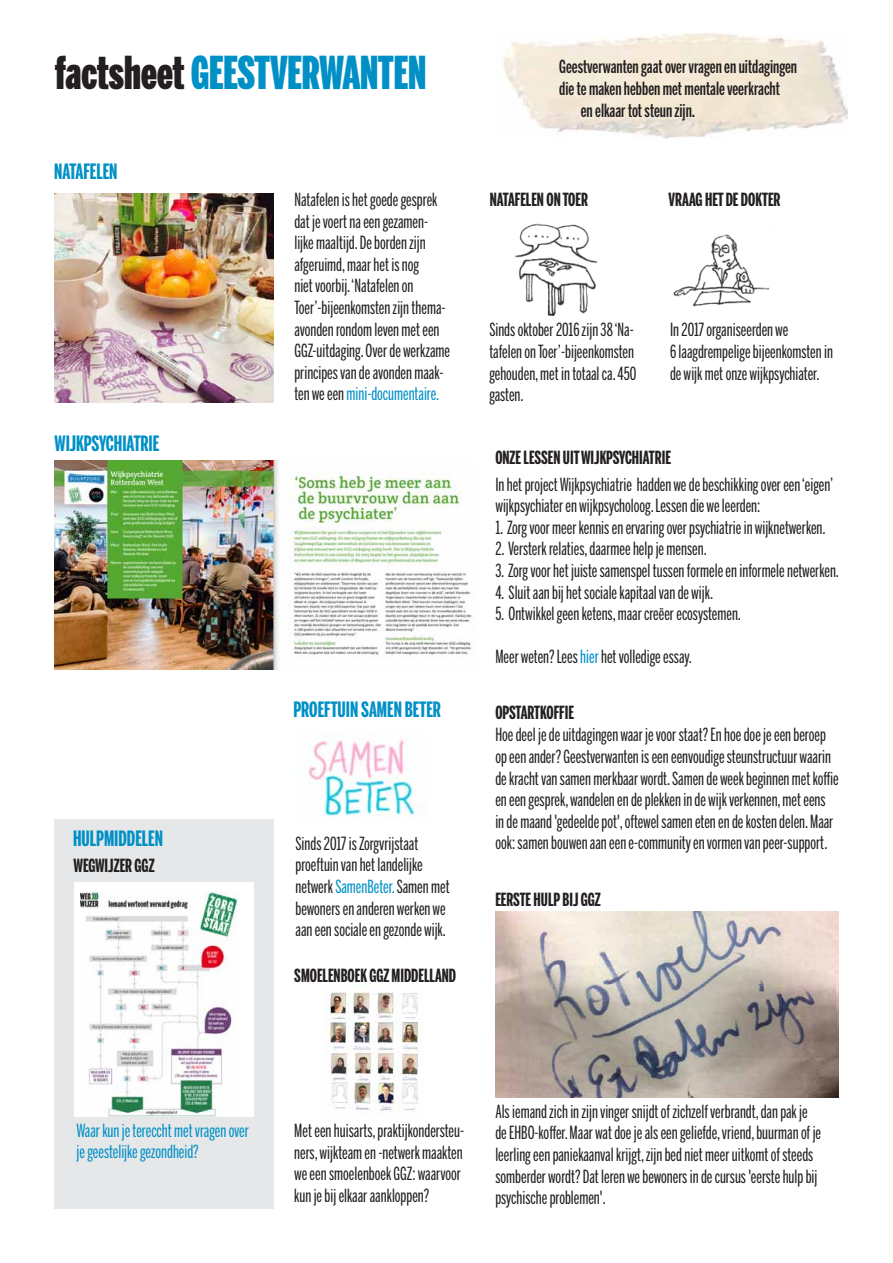
<style>
.page{position:relative;width:893px;height:1263px;background:#fff}
.page>*{position:absolute;margin:0;border:0;box-sizing:border-box;transform-origin:0 0}
.t1{font:900 45px "Benton Sans Extra Comp";color:#0090c6}
.t2{font:700 21px "Benton Sans Extra Comp";color:#0090c6}
.t3{font:18px/21.6px "Benton Sans Extra Comp";color:#231f20}
.t4{font:700 18px "Benton Sans Extra Comp";color:#231f20}
.t5{font:500 18px "Benton Sans Extra Comp";color:#231f20}
.t6{font:18px/21.6px "Benton Sans Extra Comp";color:#0090c6}
.s1{color:#231f20}
.s2{color:#0090c6}
</style>
<div class="page">
<img style="left:503px;top:33px;width:344px;height:105px">
<div style="left:54px;top:819px;width:220px;height:390px;background:#e6e7e8"></div>
<img style="left:327px;top:984px;width:92px;height:128px">
<div style="left:74px;top:882px;width:179px;height:235px;background:#fff"></div>
<img style="left:81px;top:891px;width:157px;height:226px">
<img style="left:514px;top:223px;width:84px;height:93px">
<img style="left:673px;top:234px;width:96px;height:73px">
<img style="left:55px;top:461px;width:418px;height:208px">
<img style="left:54px;top:194px;width:220px;height:208px">
<img style="left:495px;top:912px;width:344px;height:185px">
<img style="left:296px;top:739px;width:129px;height:78px">
<h1 class="t1" style="left:55px;top:47px;width:372px"><span class="s1">factsheet</span> GEESTVERWANTEN</h1>
<p class="t2" style="left:54px;top:159px;width:65px">NATAFELEN</p>
<p class="t2" style="left:55px;top:431px;width:106px">WIJKPSYCHIATRIE</p>
<p class="t2" style="left:73px;top:826px;width:91px">HULPMIDDELEN</p>
<p class="t4" style="left:74px;top:855px;width:83px">WEGWIJZER GGZ</p>
<p class="t3" style="left:294px;top:189px;width:157px">Natafelen is het goede gesprek dat je voert na een gezamen&shy;lijke maaltijd. De borden zijn afgeruimd, maar het is nog<br>niet voorbij. ‘Natafelen on<br>Toer’-bijeenkomsten zijn thema&shy;avonden rondom leven met een<br>GGZ-uitdaging. Over de werkzame principes van de avonden maak&shy;ten we een <span class="s2">mini-documentaire.</span></p>
<p class="t2" style="left:293px;top:697px;width:149px">PROEFTUIN SAMEN BETER</p>
<p class="t3" style="left:296px;top:833px;width:156px">Sinds 2017 is Zorgvrijstaat proeftuin van het landelijke netwerk <span class="s2">SamenBeter.</span> Samen met bewoners en anderen werken we aan een sociale en gezonde wijk.</p>
<p class="t4" style="left:294px;top:965px;width:163px">SMOELENBOEK GGZ MIDDELLAND</p>
<p class="t5" style="left:559px;top:56px;width:239px">Geestverwanten gaat over vragen en uitdagingen</p>
<p class="t5" style="left:559px;top:78px;width:222px">die te maken hebben met mentale veerkracht</p>
<p class="t5" style="left:581px;top:100px;width:116px">en elkaar tot steun zijn.</p>
<p class="t4" style="left:490px;top:189px;width:100px">NATAFELEN ON TOER</p>
<p class="t4" style="left:668px;top:189px;width:114px">VRAAG HET DE DOKTER</p>
<p class="t3" style="left:489px;top:319px;width:148px">Sinds oktober 2016 zijn 38 ‘Na&shy;tafelen on Toer’-bijeenkomsten gehouden, met in totaal ca. 450 gasten.</p>
<p class="t3" style="left:670px;top:319px;width:164px">In 2017 organiseerden we<br>6 laagdrempelige bijeenkomsten in de wijk met onze wijkpsychiater.</p>
<p class="t4" style="left:495px;top:447px;width:177px">ONZE LESSEN UIT WIJKPSYCHIATRIE</p>
<p class="t3" style="left:495px;top:474px;width:340px">In het project Wijkpsychiatrie hadden we de beschikking over een ‘eigen’ wijkpsychiater en wijkpsycholoog. Lessen die we leerden:</p>
<p class="t3" style="left:495px;top:517px;width:332px">1. Zorg voor meer kennis en ervaring over psychiatrie in wijknetwerken.</p>
<p class="t3" style="left:495px;top:538px;width:213px">2. Versterk relaties, daarmee help je mensen.</p>
<p class="t3" style="left:495px;top:560px;width:345px">3. Zorg voor het juiste samenspel tussen formele en informele netwerken.</p>
<p class="t3" style="left:495px;top:582px;width:219px">4. Sluit aan bij het sociale kapitaal van de wijk.</p>
<p class="t3" style="left:495px;top:603px;width:247px">5. Ontwikkel geen ketens, maar creëer ecosystemen.</p>
<p class="t3" style="left:495px;top:646px;width:198px">Meer weten? Lees <span class="s2">hier</span> het volledige essay.</p>
<p class="t4" style="left:495px;top:702px;width:80px">OPSTARTKOFFIE</p>
<p class="t3" style="left:495px;top:724px;width:345px">Hoe deel je de uitdagingen waar je voor staat? En hoe doe je een beroep op een ander? Geestverwanten is een eenvoudige steunstructuur waarin de kracht van samen merkbaar wordt. Samen de week beginnen met koffie en een gesprek, wandelen en de plekken in de wijk verkennen, met eens in de maand 'gedeelde pot', oftewel samen eten en de kosten delen. Maar ook: samen bouwen aan een e-community en vormen van peer-support.</p>
<p class="t4" style="left:495px;top:888px;width:107px">EERSTE HULP BIJ GGZ</p>
<p class="t6" style="left:77px;top:1120px;width:174px">Waar kun je tereccht met vragen over je geestelijke gezondheid?</p>
<p class="t3" style="left:294px;top:1120px;width:171px">Met een huisarts, praktijkondersteu&shy;ners, wijkteam en -netwerk maakten we een smoelenboek GGZ: waarvoor kun je bij elkaar aankloppen?</p>
<p class="t3" style="left:495px;top:1101px;width:327px">Als iemand zich in zijn vinger snijdt of zichzelf verbrandt, dan pak je de EHBO-koffer. Maar wat doe je als een geliefde, vriend, buurman of je leerling een paniekaanval krijgt, zijn bed niet meer uitkomt of steeds somberder wordt? Dat leren we bewoners in de cursus 'eerste hulp bij psychische problemen'.</p>
</div>
